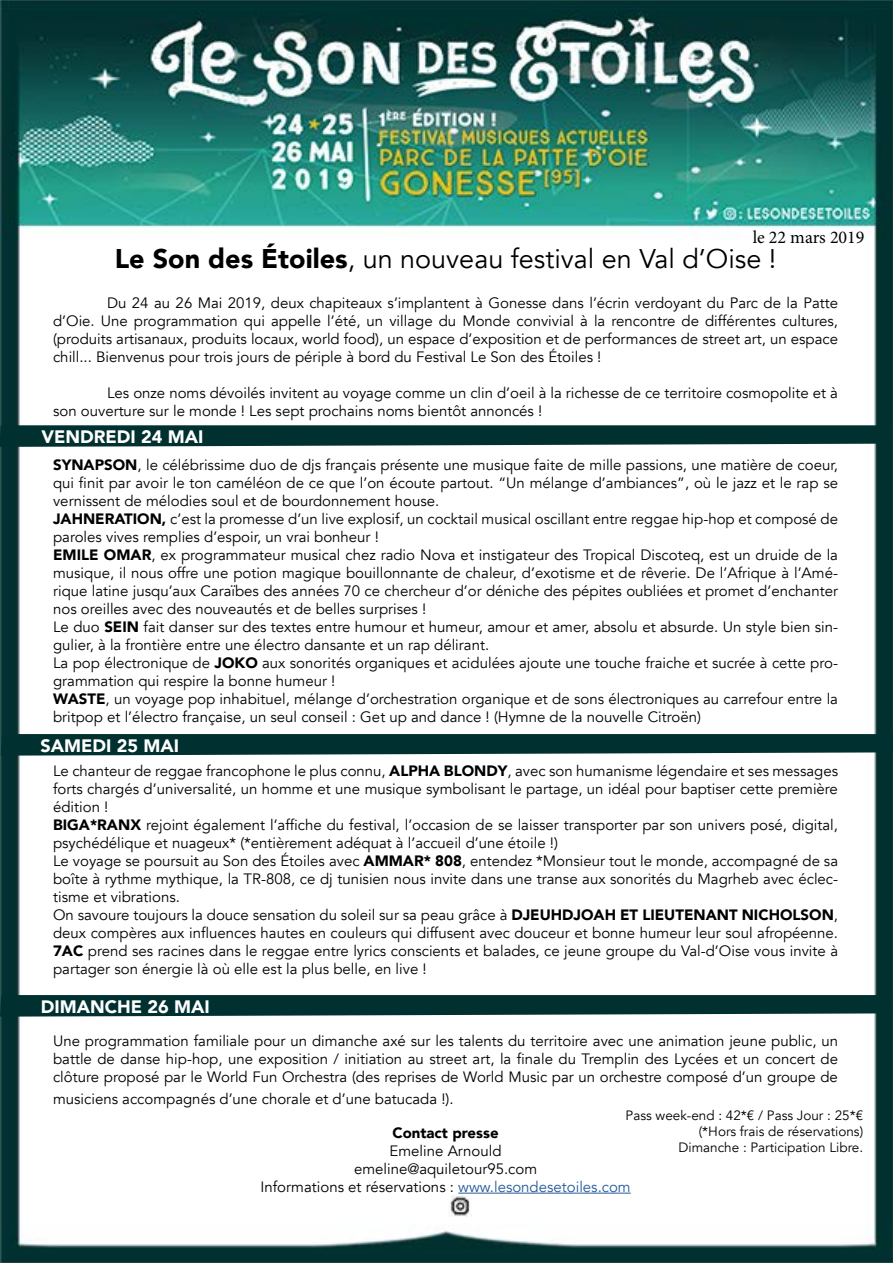
<style>
.page{position:relative;width:893px;height:1263px;background:#fff}
.page>*{position:absolute;margin:0;border:0;box-sizing:border-box;transform-origin:0 0}
.t1{font:27px "Avenir";color:#000}
.t2{font:900 18px "Avenir";color:#fff}
.t3{font:18px "Minion Pro";color:#000}
.t4{font:15px/18px "Avenir";color:#000}
.t5{font:900 15px "Avenir";color:#000}
.t6{font:13.5px/16.2px "Avenir";color:#000;text-align:right}
.s1{font-weight:900}
.s2{color:#275b9b}
</style>
<div class="page">
<img style="left:1px;top:0;width:892px;height:1263px">
<hr style="left:458px;top:1193px;width:173px;height:1px;background:#275b9b">
<svg style="left:0;top:425px;width:892px;height:22px;background:#164342"></svg>
<svg style="left:1px;top:734px;width:892px;height:22px;background:#164342"></svg>
<svg style="left:0;top:995px;width:892px;height:22px;background:#164342"></svg>
<img style="left:449px;top:1195px;width:22px;height:21px">
<p class="t3" style="left:753px;top:225px;width:113px">le 22 mars 2019</p>
<h1 class="t1" style="left:115px;top:243px;width:663px"><span class="s1">Le Son des Étoiles</span>, un nouveau festival en Val d’Oise !</h1>
<p class="t4" style="left:53px;top:294px;width:786px;text-align:justify;text-indent:54px">Du 24 au 26 Mai 2019, deux chapiteaux s’implantent à Gonesse dans l’écrin verdoyant du Parc de la Patte d’Oie. Une programmation qui appelle l’été, un village du Monde convivial à la rencontre de différentes cultures, (produits artisanaux, produits locaux, world food), un espace d’exposition et de performances de street art, un espace chill... Bienvenus pour trois jours de périple à bord du Festival Le Son des Étoiles !</p>
<p class="t4" style="left:53px;top:384px;width:786px;text-indent:54px">Les onze noms dévoilés invitent au voyage comme un clin d’oeil à la richesse de ce territoire cosmopolite et à son ouverture sur le monde ! Les sept prochains noms bientôt annoncés !</p>
<p class="t4" style="left:53px;top:456px;width:787px"><span class="s1">SYNAPSON</span>, le célébrissime duo de djs français présente une musique faite de mille passions, une matière de coeur, qui finit par avoir le ton caméléon de ce que l’on écoute partout. “Un mélange d’ambiances”, où le jazz et le rap se vernissent de mélodies soul et de bourdonnement house.<br><span class="s1">JAHNERATION,</span> c’est la promesse d’un live explosif, un cocktail musical oscillant entre reggae hip-hop et composé de paroles vives remplies d’espoir, un vrai bonheur !<br><span class="s1">EMILE OMAR</span>, ex programmateur musical chez radio Nova et instigateur des Tropical Discoteq, est un druide de la musique, il nous offre une potion magique bouillonnante de chaleur, d’exotisme et de rêverie. De l’Afrique à l’Amé&shy;rique latine jusqu’aux Caraïbes des années 70 ce chercheur d’or déniche des pépites oubliées et promet d’enchanter nos oreilles avec des nouveautés et de belles surprises !<br>Le duo <span class="s1">SEIN</span> fait danser sur des textes entre humour et humeur, amour et amer, absolu et absurde. Un style bien sin&shy;gulier, à la frontière entre une électro dansante et un rap délirant.<br>La pop électronique de <span class="s1">JOKO</span> aux sonorités organiques et acidulées ajoute une touche fraiche et sucrée à cette pro&shy;grammation qui respire la bonne humeur !<br><span class="s1">WASTE</span>, un voyage pop inhabituel, mélange d’orchestration organique et de sons électroniques au carrefour entre la britpop et l’électro française, un seul conseil : Get up and dance ! (Hymne de la nouvelle Citroën)</p>
<p class="t4" style="left:53px;top:762px;width:787px">Le chanteur de reggae francophone le plus connu, <span class="s1">ALPHA BLONDY</span>, avec son humanisme légendaire et ses messages forts chargés d’universalité, un homme et une musique symbolisant le partage, un idéal pour baptiser cette première édition !<br><span class="s1">BIGA*RANX</span> rejoint également l’affiche du festival, l’occasion de se laisser transporter par son univers posé, digital, psychédélique et nuageux* (*entièrement adéquat à l’accueil d’une étoile !)<br>Le voyage se poursuit au Son des Étoiles avec <span class="s1">AMMAR* 808</span>, entendez *Monsieur tout le monde, accompagné de sa boîte à rythme mythique, la TR-808, ce dj tunisien nous invite dans une transe aux sonorités du Magrheb avec éclec&shy;tisme et vibrations.<br>On savoure toujours la douce sensation du soleil sur sa peau grâce à <span class="s1">DJEUHDJOAH ET LIEUTENANT NICHOLSON</span>, deux compères aux influences hautes en couleurs qui diffusent avec douceur et bonne humeur leur soul afropéenne.<br><span class="s1">7AC</span> prend ses racines dans le reggae entre lyrics conscients et balades, ce jeune groupe du Val-d’Oise vous invite à partager son énergie là où elle est la plus belle, en live !</p>
<p class="t2" style="left:41px;top:421px;width:163px">VENDREDI 24 MAI</p>
<p class="t2" style="left:41px;top:730px;width:140px">SAMEDI 25 MAI</p>
<p class="t2" style="left:41px;top:991px;width:170px">DIMANCHE 26 MAI</p>
<p class="t4" style="left:53px;top:1032px;width:786px;text-align:justify">Une programmation familiale pour un dimanche axé sur les talents du territoire avec une animation jeune public, un battle de danse hip-hop, une exposition / initiation au street art, la finale du Tremplin des Lycées et un concert de clôture proposé par le World Fun Orchestra (des reprises de World Music par un orchestre composé d’un groupe de</p>
<p class="t4" style="left:53px;top:1090px;width:402px">musiciens accompagnés d’une chorale et d’une batucada !).</p>
<p class="t5" style="left:392px;top:1120px;width:108px">Contact presse</p>
<p class="t4" style="left:260px;top:1142px;width:372px;text-align:center">Emeline Arnould<br>emeline@aquiletour95.com<br>Informations et réservations : <span class="s2">www.lesondesetoiles.com</span></p>
<p class="t6" style="left:626px;top:1107px;width:239px">Pass week-end : 42*€ / Pass Jour : 25*€ (*Hors frais de réservations)<br>Dimanche : Participation Libre.</p>
</div>
